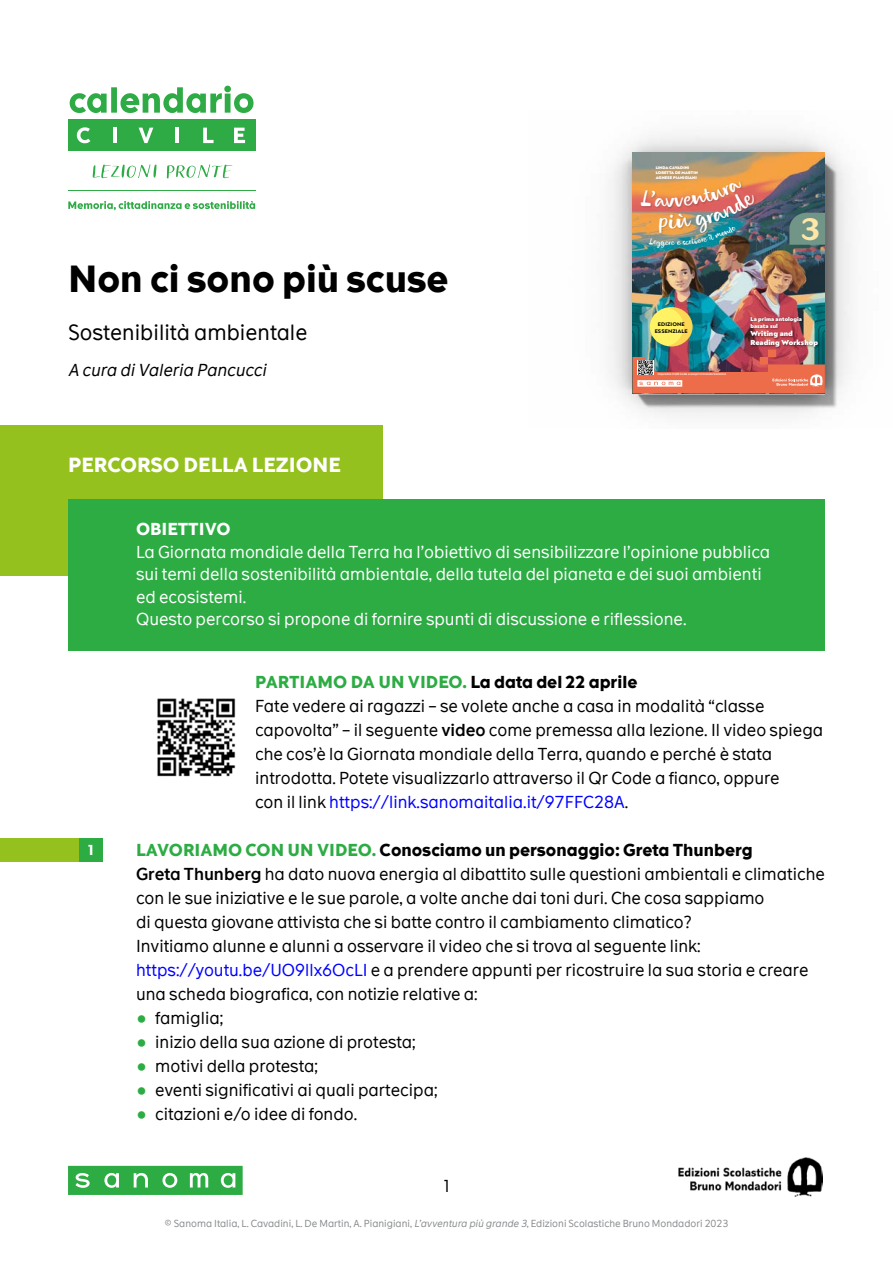
<style>
.page{position:relative;width:893px;height:1263px;background:#fff}
.page>*{position:absolute;margin:0;border:0;box-sizing:border-box;transform-origin:0 0}
.t1{font:700 36px "The Message";color:#000}
.t2{font:700 32.4px "Aesthet Nova";color:#ffe6a9;scale:1.09 1}
.t3{font:21px "The Message";color:#000}
.t4{font:700 19.5px "The Message";color:#fff}
.t5{font:16.5px/24px "The Message";color:#000}
.t6{font:16.5px/22.5px "The Message";color:#fff}
.t7{font:italic 16.5px "The Message";color:#000}
.t8{font:700 16.5px "The Message";color:#fff}
.t9{font:700 13.8px "The Message";color:#fff}
.t10{font:9.75px "The Message";color:#888b8d}
.t11{font:8.85px "Adagio";color:#fff;scale:1.09 1}
.t12{font:900 7.2px/8.9px "Noah Text";color:#fff;scale:1.09 1}
.t13{font:900 5.55px/7.2px "Noah Text";color:#fff;scale:1.09 1}
.t14{font:800 5.25px/6.9px "Noah";letter-spacing:.01em;color:#000;text-align:center;scale:1.09 1}
.t15{font:900 3.9px/5.2px "Noah";color:#fff;scale:1.09 1}
.t16{font:600 2.85px "The Message";color:#fff;scale:1.09 1}
.s1{font-weight:700;color:#2dac44}
.s2{font-weight:700}
.s3{font-weight:600}
.s4{color:#00f}
.s5{color:#2dac44}
.s6{font-style:italic}
</style>
<div class="page">
<img style="left:678px;top:1157px;width:144px;height:39px">
<svg style="left:68px;top:1166px;width:175px;height:29px;background:#49b75d"></svg>
<img style="left:608px;top:135px;width:243px;height:281px">
<img style="left:632px;top:152px;width:193px;height:155px">
<svg style="left:789px;top:213px;width:36px;height:32px"></svg>
<img style="left:632px;top:307px;width:193px;height:86px">
<div style="left:0;top:425px;width:383px;height:151px;background:#95c11f"></div>
<div style="left:68px;top:499px;width:757px;height:151px;background:#2dac44"></div>
<svg style="left:68px;top:201px;width:187px;height:9px"></svg>
<svg style="left:70px;top:86px;width:184px;height:27px"></svg>
<div style="left:99px;top:120px;width:31px;height:31px;background:#2eab45"></div>
<hr style="left:113px;top:128px;width:4px;height:15px;background:#fff">
<div style="left:162px;top:120px;width:31px;height:31px;background:#2eab45"></div>
<hr style="left:175px;top:128px;width:4px;height:15px;background:#fff">
<div style="left:193px;top:120px;width:31px;height:31px;background:#2eab45"></div>
<svg style="left:203px;top:128px;width:11px;height:15px"></svg>
<div style="left:224px;top:120px;width:31px;height:31px;background:#2eab45"></div>
<svg style="left:234px;top:128px;width:11px;height:15px"></svg>
<div style="left:130px;top:120px;width:32px;height:31px;background:#2eab45"></div>
<svg style="left:139px;top:128px;width:14px;height:15px"></svg>
<div style="left:68px;top:120px;width:31px;height:31px;background:#2eab45"></div>
<svg style="left:77px;top:127px;width:13px;height:16px"></svg>
<svg style="left:93px;top:164px;width:140px;height:14px"></svg>
<hr style="left:68px;top:190px;width:187px;height:1px;background:#2eab45">
<img style="left:157px;top:698px;width:79px;height:79px">
<div style="left:79px;top:838px;width:24px;height:24px;background:#2dac44"></div>
<div style="left:0;top:838px;width:79px;height:24px;background:#95c11f"></div>
<img style="left:641px;top:179px;width:116px;height:69px">
<h1 class="t1" style="left:68px;top:255px;width:382px">Non ci sono più scuse</h1>
<p class="t3" style="left:68px;top:319px;width:241px">Sostenibilità ambientale</p>
<p class="t7" style="left:68px;top:359px;width:203px">A cura diValeria Pancucci</p>
<p class="t4" style="left:68px;top:452px;width:274px">PERCORSO DELLA LEZIONE</p>
<p class="t15" style="left:656px;top:165px;width:40px">LINDA CAVADINI<br>LORETTA DE MARTIN<br>AGNESE PIANIGIANI</p>
<p class="t11" style="left:669px;top:238px;width:4px">r</p>
<h2 class="t2" style="left:801px;top:210px;width:19px">3</h2>
<p class="t14" style="left:655px;top:321px;width:32px">EDIZIONE<br>ESSENZIALE</p>
<p class="t16" style="left:658px;top:372px;width:64px">Inquadra il QR Code e scopri il mondo Sanoma</p>
<p class="t13" style="left:750px;top:315px;width:49px">La prima antologia basata sul</p>
<p class="t12" style="left:750px;top:329px;width:64px">Writing and<br>Reading Workshop</p>
<p class="t9" style="left:87px;top:841px;width:10px">1</p>
<p class="t8" style="left:136px;top:518px;width:96px">OBIETTIVO</p>
<p class="t6" style="left:136px;top:540px;width:636px">La Giornata mondiale della Terra ha l’obiettivo di sensibilizzare l’opinione pubblica sui temi della sostenibilità ambientale, della tutela del pianeta e dei suoi ambienti ed ecosistemi.<br>Questo percorso si propone di fornire spunti di discussione e riflessione.</p>
<p class="t5" style="left:255px;top:670px;width:570px"><span class="s1">PARTIAMO DA UN VIDEO.</span> <span class="s2">La data del 22 aprile<br></span>Fate vedere ai ragazzi – se volete anche a casa in modalità “classe capovolta” – il seguente <span class="s3">video</span> come premessa alla lezione. Il video spiega che cos’è la Giornata mondiale della Terra, quando e perché è stata introdotta. Potete visualizzarlo attraverso il Qr Code a fianco, oppure<br>con il link <span class="s4">https://link.sanomaitalia.it/97FFC28A</span>.</p>
<p class="t5" style="left:136px;top:838px;width:690px"><span class="s1">LAVORIAMO CON UN VIDEO.</span> <span class="s2">Conosciamo un personaggio: Greta Thunberg<br></span><span class="s3">Greta Thunberg</span> ha dato nuova energia al dibattito sulle questioni ambientali e climatiche con le sue iniziative e le sue parole, a volte anche dai toni duri. Che cosa sappiamo<br>di questa giovane attivista che si batte contro il cambiamento climatico?<br>Invitiamo alunne e alunni a osservare il video che si trova al seguente link: <span class="s4">https://youtu.be/UO9llx6OcLI</span> e a prendere appunti per ricostruire la sua storia e creare una scheda biografica, con notizie relative a:</p>
<p class="t5" style="left:136px;top:1006px;width:89px"><span class="s5">•</span> famiglia;</p>
<p class="t5" style="left:136px;top:1030px;width:281px"><span class="s5">•</span> inizio della sua azione di protesta;</p>
<p class="t5" style="left:136px;top:1054px;width:183px"><span class="s5">•</span> motivi della protesta;</p>
<p class="t5" style="left:136px;top:1078px;width:303px"><span class="s5">•</span> eventi significativi ai quali partecipa;</p>
<p class="t5" style="left:136px;top:1102px;width:223px"><span class="s5">•</span> citazioni e/o idee di fondo.</p>
<p class="t5" style="left:441px;top:1174px;width:12px">1</p>
<p class="t10" style="left:165px;top:1217px;width:565px">© Sanoma Italia, L. Cavadini, L. De Martin, A. Pianigiani, <span class="s6">L’avventura più grande 3</span>, Edizioni Scolastiche Bruno Mondadori 2023</p>
</div>
